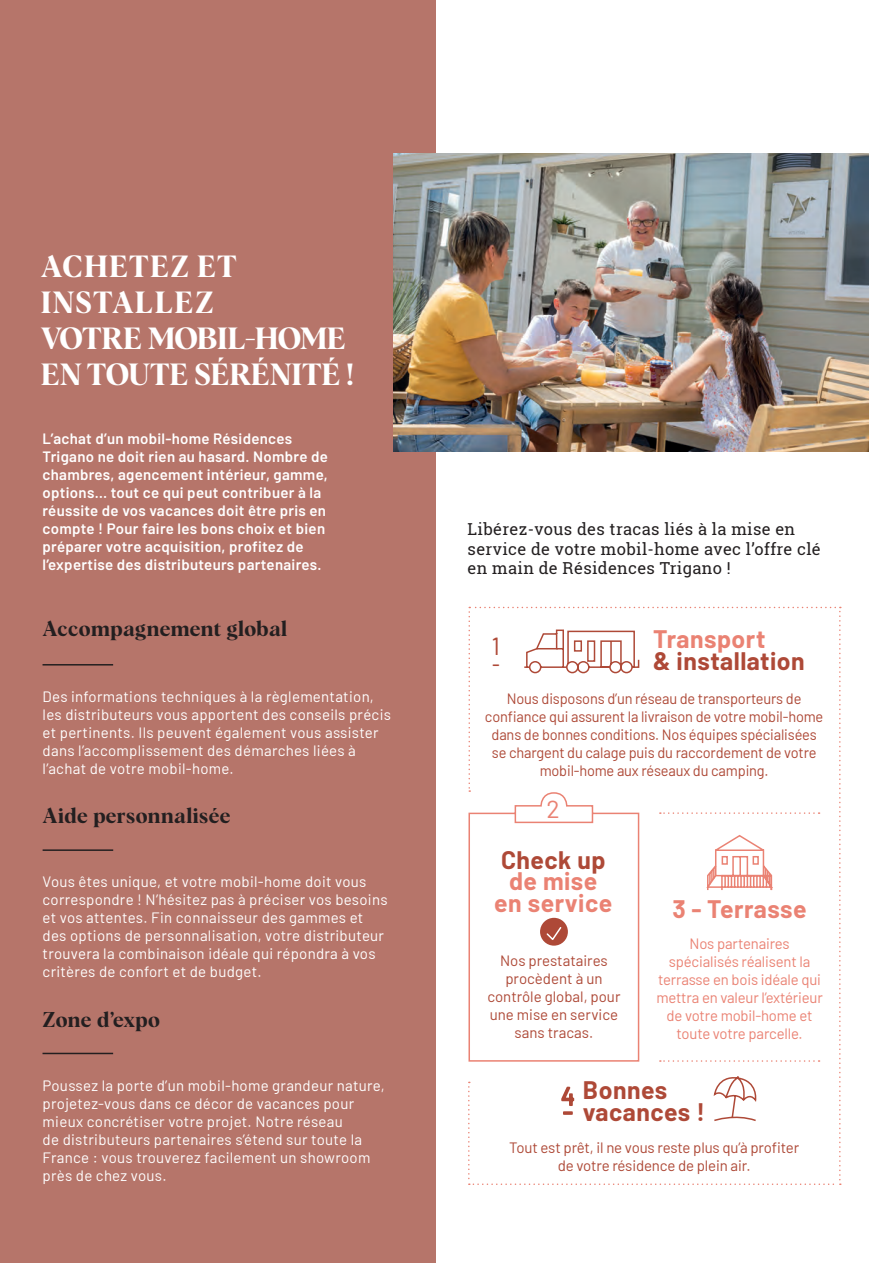
<style>
.page{position:relative;width:893px;height:1263px;background:#fff}
.page>*{position:absolute;margin:0;border:0;box-sizing:border-box;transform-origin:0 0}
.t1{font:30px/36px "Albra Semi";letter-spacing:-.015em;color:#fff}
.t2{font:700 24.75px "Barlow";letter-spacing:.02em;color:#ae4937}
.t3{font:700 24.75px/21.8px "Barlow";letter-spacing:.02em;color:#ea8273;text-align:center}
.t4{font:24.75px/18px "Barlow Condensed";color:#ae4937}
.t5{font:24.75px "Barlow";color:#ea8273}
.t6{font:21px "Albra Semi";letter-spacing:.02em;color:#231f20}
.t7{font:16.5px/19.8px "Roboto Slab";letter-spacing:.02em;color:#231f20}
.t8{font:15px/18px "Barlow";letter-spacing:.02em;color:#fff}
.t9{font:15px/18px "Barlow";letter-spacing:-.01em;color:#ae4937;text-align:center}
.t10{font:600 15px/18px "Barlow";letter-spacing:.02em;color:#fff}
.t11{font:15px/18px "Barlow";letter-spacing:-.01em;color:#ea8273;text-align:center}
.s1{font-weight:400}
</style>
<div class="page">
<div style="left:0;top:0;width:436px;height:1263px;background:#b6756a"></div>
<img style="left:393px;top:153px;width:475px;height:298px">
<hr style="left:43px;top:664px;width:70px;height:1px;background:#231f20">
<hr style="left:43px;top:849px;width:70px;height:2px;background:#231f20">
<hr style="left:43px;top:1053px;width:70px;height:1px;background:#231f20">
<svg style="left:468px;top:607px;width:373px;height:578px"></svg>
<div style="left:563px;top:1111px;width:10px;height:4px;border:2px solid #ae4937"></div>
<h1 class="t1" style="left:41px;top:246px;width:315px">ACHETEZ ET<br>INSTALLEZ<br>VOTRE MOBIL-HOME<br>EN TOUTE SÉRÉNITÉ !</h1>
<p class="t10" style="left:43px;top:428px;width:287px">L’achat d’un mobil-home Résidences Trigano ne doit rien au hasard. Nombre de chambres, agencement intérieur, gamme, options… tout ce qui peut contribuer à la réussite de vos vacances doit être pris en compte ! Pour faire les bons choix et bien préparer votre acquisition, profitez de l’expertise des distributeurs partenaires.</p>
<h3 class="t6" style="left:43px;top:613px;width:246px">Accompagnement global</h3>
<p class="t8" style="left:43px;top:686px;width:350px">Des informations techniques à la règlementation, les distributeurs vous apportent des conseils précis et pertinents. Ils peuvent également vous assister dans l’accomplissement des démarches liées à l’achat de votre mobil-home.</p>
<h3 class="t6" style="left:43px;top:801px;width:190px">Aide personnalisée</h3>
<p class="t8" style="left:43px;top:872px;width:347px">Vous êtes unique, et votre mobil-home doit vous correspondre ! N’hésitez pas à préciser vos besoins et vos attentes. Fin connaisseur des gammes et des options de personnalisation, votre distributeur trouvera la combinaison idéale qui répondra à vos critères de confort et de budget.</p>
<h3 class="t6" style="left:43px;top:1004px;width:119px">Zone d’expo</h3>
<p class="t7" style="left:468px;top:519px;width:355px">Libérez-vous des tracas liés à la mise en service de votre mobil-home avec l’offre clé en main de Résidences Trigano !</p>
<h2 class="t4" style="left:492px;top:636px;width:9px">1 -</h2>
<h2 class="t3" style="left:653px;top:627px;width:114px">Transport</h2>
<h2 class="t2" style="left:653px;top:643px;width:153px">&amp; installation</h2>
<p class="t9" style="left:485px;top:688px;width:340px">Nous disposons d’un réseau de transporteurs de confiance qui assurent la livraison de votre mobil-home dans de bonnes conditions. Nos équipes spécialisées se chargent du calage puis du raccordement de votre mobil-home aux réseaux du camping.</p>
<h2 class="t5" style="left:547px;top:791px;width:15px">2</h2>
<h2 class="t2" style="left:501px;top:841px;width:106px">Check up</h2>
<h2 class="t3" style="left:494px;top:868px;width:119px">de mise en service</h2>
<p class="t9" style="left:487px;top:950px;width:135px">Nos prestataires procèdent à un contrôle global, pour une mise en service sans tracas.</p>
<h2 class="t3" style="left:673px;top:896px;width:135px">3 - Terrasse</h2>
<p class="t11" style="left:656px;top:933px;width:168px">Nos partenaires spécialisés réalisent la terrasse en bois idéale qui mettra en valeur l’extérieur de votre mobil-home et toute votre parcelle.</p>
<p class="t8" style="left:43px;top:1075px;width:344px">Poussez la porte d’un mobil-home grandeur nature, projetez-vous dans ce décor de vacances pour mieux concrétiser votre projet. Notre réseau<br>de distributeurs partenaires s’étend sur toute la France : vous trouverez facilement un showroom près de chez vous.</p>
<h2 class="t2" style="left:583px;top:1072px;width:86px">Bonnes</h2>
<h2 class="t2" style="left:563px;top:1094px;width:143px"><span class="s1">-</span> vacances !</h2>
<p class="t9" style="left:509px;top:1137px;width:292px">Tout est prêt, il ne vous reste plus qu’à profiter de votre résidence de plein air.</p>
</div>
